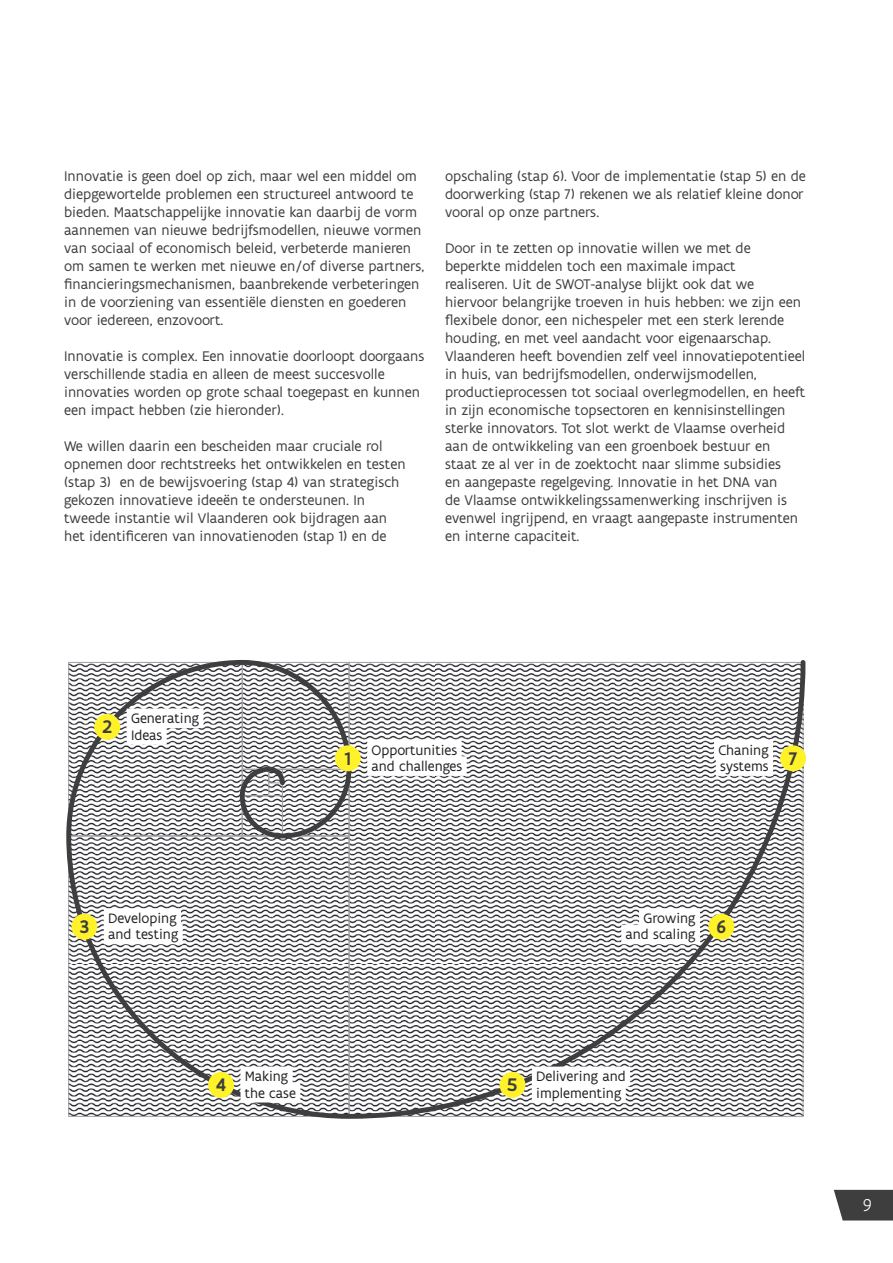
<style>
.page{position:relative;width:893px;height:1263px;background:#fff}
.page>*{position:absolute;margin:0;border:0;box-sizing:border-box;transform-origin:0 0}
.t1{font:500 19.65px "Flanders Art Sans";color:#3e3e3f}
.t2{font:300 18.45px "Flanders Art Sans";color:#fff}
.t3{font:15px/18px "Flanders Art Sans";color:#3e3e3f}
.t4{font:14.7px/16.4px "Flanders Art Sans";color:#231f20}
</style>
<div class="page">
<svg style="left:66px;top:660px;width:740px;height:459px"></svg>
<div style="left:335px;top:745px;width:26px;height:26px;background:#fff229;border-radius:50%"></div>
<div style="left:94px;top:714px;width:26px;height:26px;background:#fff229;border-radius:50%"></div>
<div style="left:71px;top:914px;width:26px;height:26px;background:#fff229;border-radius:50%"></div>
<div style="left:208px;top:1072px;width:26px;height:26px;background:#fff229;border-radius:50%"></div>
<div style="left:500px;top:1072px;width:25px;height:26px;background:#fff229;border-radius:50%"></div>
<div style="left:708px;top:914px;width:26px;height:26px;background:#fff229;border-radius:50%"></div>
<div style="left:780px;top:745px;width:26px;height:26px;background:#fff229;border-radius:50%"></div>
<div style="left:367px;top:740px;width:95px;height:19px;background:#fff"></div>
<div style="left:367px;top:756px;width:100px;height:20px;background:#fff"></div>
<div style="left:127px;top:708px;width:76px;height:20px;background:#fff"></div>
<div style="left:127px;top:725px;width:40px;height:19px;background:#fff"></div>
<div style="left:104px;top:908px;width:77px;height:20px;background:#fff"></div>
<div style="left:104px;top:925px;width:79px;height:19px;background:#fff"></div>
<div style="left:240px;top:1066px;width:53px;height:20px;background:#fff"></div>
<div style="left:240px;top:1083px;width:60px;height:19px;background:#fff"></div>
<div style="left:532px;top:1066px;width:98px;height:20px;background:#fff"></div>
<div style="left:532px;top:1083px;width:94px;height:19px;background:#fff"></div>
<div style="left:639px;top:908px;width:61px;height:20px;background:#fff"></div>
<div style="left:621px;top:925px;width:79px;height:19px;background:#fff"></div>
<div style="left:714px;top:740px;width:59px;height:19px;background:#fff"></div>
<div style="left:716px;top:756px;width:57px;height:20px;background:#fff"></div>
<svg style="left:834px;top:1190px;width:59px;height:30px;background:#4b4b4c"></svg>
<p class="t3" style="left:64px;top:168px;width:362px">Innovatie is geen doel op zich, maar wel een middel om diepgewortelde problemen een structureel antwoord te bieden. Maatschappelijke innovatie kan daarbij de vorm aannemen van nieuwe bedrijfsmodellen, nieuwe vormen van sociaal of economisch beleid, verbeterde manieren om samen te werken met nieuwe en/of diverse partners, financieringsmechanismen, baanbrekende verbeteringen in de voorziening van essentiële diensten en goederen voor iedereen, enzovoort.</p>
<p class="t3" style="left:64px;top:348px;width:362px">Innovatie is complex. Een innovatie doorloopt doorgaans verschillende stadia en alleen de meest succesvolle innovaties worden op grote schaal toegepast en kunnen een impact hebben (zie hieronder).</p>
<p class="t3" style="left:64px;top:438px;width:343px">We willen daarin een bescheiden maar cruciale rol opnemen door rechtstreeks het ontwikkelen en testen (stap 3) en de bewijsvoering (stap 4) van strategisch gekozen innovatieve ideeën te ondersteunen. In tweede instantie wil Vlaanderen ook bijdragen aan het identificeren van innovatienoden (stap 1) en de</p>
<p class="t3" style="left:445px;top:168px;width:362px">opschaling (stap 6). Voor de implementatie (stap 5) en de doorwerking (stap 7) rekenen we als relatief kleine donor vooral op onze partners.</p>
<p class="t3" style="left:445px;top:240px;width:362px">Door in te zetten op innovatie willen we met de beperkte middelen toch een maximale impact<br>realiseren. Uit de SWOT-analyse blijkt ook dat we hiervoor belangrijke troeven in huis hebben: we zijn een flexibele donor, een nichespeler met een sterk lerende houding, en met veel aandacht voor eigenaarschap.<br>Vlaanderen heeft bovendien zelf veel innovatiepotentieel in huis, van bedrijfsmodellen, onderwijsmodellen, productieprocessen tot sociaal overlegmodellen, en heeft in zijn economische topsectoren en kennisinstellingen sterke innovators. Tot slot werkt de Vlaamse overheid aan de ontwikkeling van een groenboek bestuur en staat ze al ver in de zoektocht naar slimme subsidies<br>en aangepaste regelgeving. Innovatie in het DNA van<br>de Vlaamse ontwikkelingssamenwerking inschrijven is evenwel ingrijpend, en vraagt aangepaste instrumenten en interne capaciteit.</p>
<h1 class="t1" style="left:103px;top:714px;width:11px">2</h1>
<p class="t4" style="left:131px;top:710px;width:70px">Generating<br>Ideas</p>
<h1 class="t1" style="left:345px;top:746px;width:8px">1</h1>
<p class="t4" style="left:372px;top:742px;width:92px">Opportunities and challenges</p>
<p class="t4" style="left:718px;top:742px;width:52px">Chaning systems</p>
<h1 class="t1" style="left:789px;top:746px;width:10px">7</h1>
<h1 class="t1" style="left:80px;top:914px;width:11px">3</h1>
<p class="t4" style="left:108px;top:910px;width:72px">Developing and testing</p>
<p class="t4" style="left:626px;top:910px;width:72px;text-align:right">Growing and scaling</p>
<h1 class="t1" style="left:716px;top:914px;width:11px">6</h1>
<p class="t4" style="left:245px;top:1068px;width:53px">Making the case</p>
<p class="t4" style="left:536px;top:1068px;width:91px">Delivering and implementing</p>
<h1 class="t1" style="left:216px;top:1072px;width:11px">4</h1>
<h1 class="t1" style="left:507px;top:1072px;width:12px">5</h1>
<p class="t2" style="left:863px;top:1194px;width:11px">9</p>
</div>
